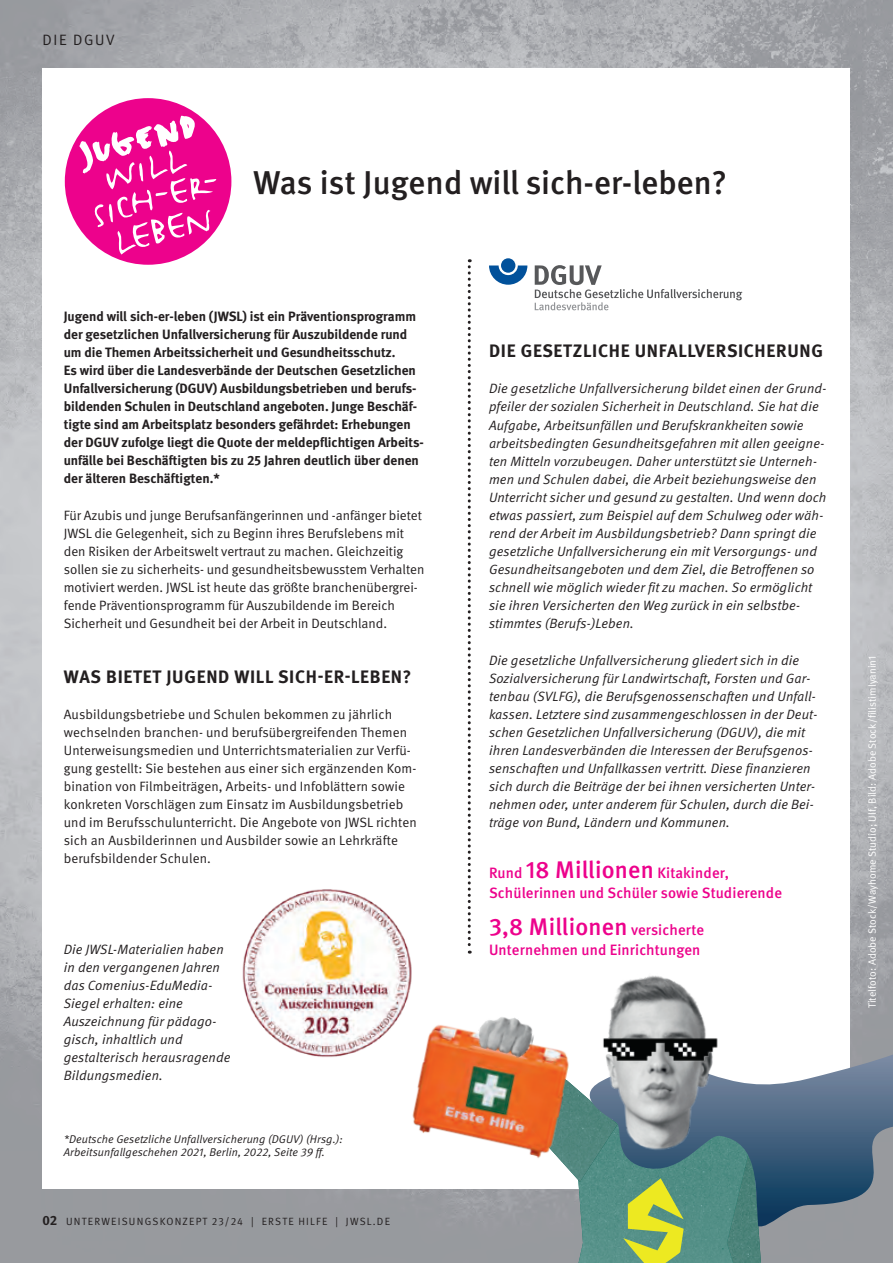
<style>
.page{position:relative;width:893px;height:1263px;background:#fff}
.page>*{position:absolute;margin:0;border:0;box-sizing:border-box;transform-origin:0 0}
.t1{font:500 33px "DGUV Meta";color:#231f20}
.N_Fließtext_normal{font:500 24px "DGUV Meta";letter-spacing:.01em;color:#ed028c}
.t2{font:700 18px "DGUV Meta";letter-spacing:.04em;color:#231f20}
.N_Fließtext_normal-2{font:500 15px/19.5px "DGUV Meta";letter-spacing:.01em;color:#ed028c}
.t3{font:15px "DGUV Meta";letter-spacing:.11em;color:#231f20}
.N_Fließtext_normal-3{font:italic 13.5px/18.1px "DGUV Meta";letter-spacing:.01em;color:#231f20}
.N_Subhead{font:700 13.5px/18px "DGUV Meta";color:#231f20}
.N_Fließtext_normal-4{font:13.5px/18.1px "DGUV Meta";letter-spacing:.01em;color:#231f20}
.N_Subhead-2{font:13.5px/18px "DGUV Meta";color:#231f20}
.N_Fließtext_normal-5{font:italic 11.25px/13.5px "DGUV Meta";letter-spacing:.01em;color:#231f20}
.t4{font:10.5px "DGUV Meta";letter-spacing:.01em;color:#fff}
.t5{font:10.5px "DGUV Meta";letter-spacing:.12em;color:#231f20}
.s1{font-size:24px}
.s2{font-size:15px}
.s3{font-weight:700;font-size:13.5px}
</style>
<div class="page">
<img style="left:0;top:0;width:893px;height:1263px">
<div style="left:43px;top:68px;width:807px;height:1120px;background:#fff"></div>
<svg style="left:489px;top:265px;width:38px;height:20px"></svg>
<div style="left:501px;top:258px;width:14px;height:15px;background:#01519b;border-radius:50%"></div>
<svg style="left:535px;top:265px;width:207px;height:45px"></svg>
<svg style="left:468px;top:259px;width:3px;height:695px"></svg>
<div style="left:65px;top:98px;width:166px;height:167px;background:#ed028c;border-radius:50%"></div>
<svg style="left:79px;top:115px;width:137px;height:140px"></svg>
<svg style="left:761px;top:1054px;width:132px;height:175px;background:#667b91"></svg>
<img style="left:412px;top:1025px;width:157px;height:118px">
<img style="left:474px;top:1017px;width:63px;height:43px">
<svg style="left:499px;top:1065px;width:262px;height:198px;background:#869782"></svg>
<img style="left:600px;top:975px;width:122px;height:178px">
<img style="left:597px;top:1009px;width:131px;height:87px">
<img style="left:242px;top:889px;width:179px;height:173px">
<h2 class="t3" style="left:43px;top:31px;width:74px">DIE DGUV</h2>
<h3 class="t1" style="left:254px;top:163px;width:475px">Was ist Jugend will sich-er-leben?</h3>
<p class="N_Subhead" style="left:64px;top:308px;width:362px">Jugend will sich-er-leben (JWSL) ist ein Präventionsprogramm der gesetzlichen Unfallversicherung für Auszubildende rund um die Themen Arbeitssicherheit und Gesundheitsschutz.<br>Es wird über die Landesverbände der Deutschen Gesetzlichen Unfallversicherung (DGUV) Ausbildungsbetrieben und berufs&shy;bildenden Schulen in Deutschland angeboten. Junge Beschäf&shy;tigte sind am Arbeitsplatz besonders gefährdet: Erhebungen der DGUV zufolge liegt die Quote der meldepflichtigen Arbeits&shy;unfälle bei Beschäftigten bis zu 25 Jahren deutlich über denen der älteren Beschäftigten.*</p>
<p class="N_Subhead-2" style="left:64px;top:506px;width:362px">Für Azubis und junge Berufsanfängerinnen und -anfänger bietet JWSL die Gelegenheit, sich zu Beginn ihres Berufslebens mit den Risiken der Arbeitswelt vertraut zu machen. Gleichzeitig sollen sie zu sicherheits- und gesundheitsbewusstem Verhalten motiviert werden. JWSL ist heute das größte branchenübergrei&shy;fende Präventionsprogramm für Auszubildende im Bereich Sicherheit und Gesundheit bei der Arbeit in Deutschland.</p>
<h4 class="t2" style="left:64px;top:665px;width:349px">WAS BIETET JUGEND WILL SICH-ER-LEBEN?</h4>
<p class="N_Fließtext_normal-4" style="left:64px;top:705px;width:354px">Ausbildungsbetriebe und Schulen bekommen zu jährlich wechselnden branchen- und berufsübergreifenden Themen Unterweisungsmedien und Unterrichtsmaterialien zur Verfü&shy;gung gestellt: Sie bestehen aus einer sich ergänzenden Kom&shy;bination von Filmbeiträgen, Arbeits- und Infoblättern sowie konkreten Vorschlägen zum Einsatz im Ausbildungsbetrieb und im Berufsschulunterricht. Die Angebote von JWSL richten sich an Ausbilderinnen und Ausbilder sowie an Lehrkräfte berufsbildender Schulen.</p>
<h4 class="t2" style="left:489px;top:340px;width:335px">DIE GESETZLICHE UNFALLVERSICHERUNG</h4>
<p class="N_Fließtext_normal-3" style="left:489px;top:380px;width:339px">Die gesetzliche Unfallversicherung bildet einen der Grund&shy;pfeiler der sozialen Sicherheit in Deutschland. Sie hat die Aufgabe, Arbeitsunfällen und Berufskrankheiten sowie arbeitsbedingten Gesundheitsgefahren mit allen geeigne&shy;ten Mitteln vorzubeugen. Daher unterstützt sie Unterneh&shy;men und Schulen dabei, die Arbeit beziehungsweise den Unterricht sicher und gesund zu gestalten. Und wenn doch etwas passiert, zum Beispiel auf dem Schulweg oder wäh&shy;rend der Arbeit im Ausbildungsbetrieb? Dann springt die gesetzliche Unfallversicherung ein mit Versorgungs- und Gesundheitsangeboten und dem Ziel, die Betroffenen so schnell wie möglich wieder fit zu machen. So ermöglicht sie ihren Versicherten den Weg zurück in ein selbstbe&shy;stimmtes (Berufs-)Leben.</p>
<p class="N_Fließtext_normal-3" style="left:489px;top:651px;width:330px">Die gesetzliche Unfallversicherung gliedert sich in die Sozialversicherung für Landwirtschaft, Forsten und Gar&shy;tenbau (SVLFG), die Berufsgenossenschaften und Unfall&shy;kassen. Letztere sind zusammengeschlossen in der Deut&shy;schen Gesetzlichen Unfallversicherung (DGUV), die mit ihren Landesverbänden die Interessen der Berufsgenos&shy;senschaften und Unfallkassen vertritt. Diese finanzieren sich durch die Beiträge der bei ihnen versicherten Unter&shy;nehmen oder, unter anderem für Schulen, durch die Bei&shy;träge von Bund, Ländern und Kommunen.</p>
<p class="N_Fließtext_normal-2" style="left:489px;top:864px;width:295px">Rund <span class="s1">18 Millionen</span> Kitakinder,<br>Schülerinnen und Schüler sowie Studierende</p>
<p class="N_Fließtext_normal" style="left:489px;top:913px;width:217px">3,8 Millionen <span class="s2">versicherte</span></p>
<p class="N_Fließtext_normal-3" style="left:64px;top:940px;width:162px">Die JWSL-Materialien haben</p>
<p class="N_Fließtext_normal-2" style="left:489px;top:940px;width:213px">Unternehmen und Einrichtungen</p>
<p class="N_Fließtext_normal-3" style="left:64px;top:958px;width:168px">in den vergangenen Jahren das Comenius-EduMedia-<br>Siegel erhalten: eine<br>Auszeichnung für pädago&shy;gisch, inhaltlich und gestalterisch herausragende<br>Bildungsmedien.</p>
<p class="N_Fließtext_normal-5" style="left:64px;top:1132px;width:281px">*Deutsche Gesetzliche Unfallversicherung (DGUV) (Hrsg.):<br>Arbeitsunfallgeschehen 2021, Berlin, 2022, Seite 39 ff.</p>
<p class="t5" style="left:43px;top:1215px;width:349px"><span class="s3">02</span> UNTERWEISUNGSKONZEPT 23/24 | ERSTE HILFE | JWSL.DE</p>
<p class="t4" style="left:866px;top:1008px;width:354px;rotate:-90deg">Titelfoto: Adobe Stock/Wayhome Studio; Ulf, Bild: Adobe Stock/fi sl i timlyanin1</p>
</div>
